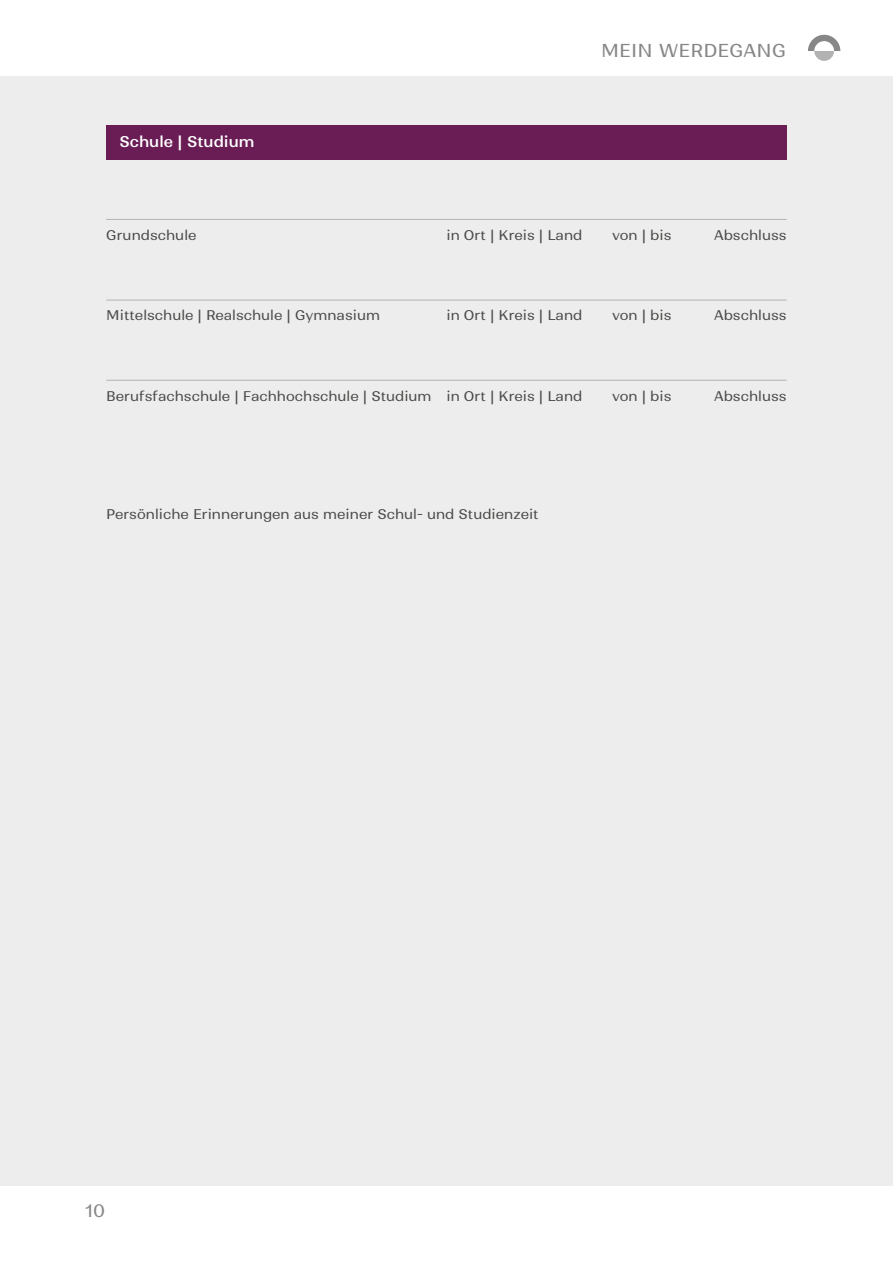
<style>
.page{position:relative;width:893px;height:1263px;background:#fff}
.page>*{position:absolute;margin:0;border:0;box-sizing:border-box;transform-origin:0 0}
.t1{font:18px "Ranade";letter-spacing:.01em;color:#878787}
.t2{font:500 15px "Ranade";color:#fff}
.t3{font:13.5px "Ranade";color:#4a4a49}
</style>
<div class="page">
<div style="left:0;top:77px;width:893px;height:1109px;background:#ededed"></div>
<hr style="left:106px;top:380px;width:681px;height:1px;background:#b3b2b2">
<hr style="left:106px;top:300px;width:681px;height:1px;background:#b3b2b2">
<hr style="left:106px;top:219px;width:681px;height:1px;background:#b3b2b2">
<div style="left:106px;top:125px;width:681px;height:34px;background:#6a1d55"></div>
<svg style="left:808px;top:35px;width:32px;height:26px"></svg>
<p class="t2" style="left:119px;top:133px;width:137px">Schule | Studium</p>
<h1 class="t1" style="left:601px;top:39px;width:186px">MEIN WERDEGANG</h1>
<p class="t3" style="left:106px;top:226px;width:92px">Grundschule</p>
<p class="t3" style="left:446px;top:227px;width:137px">in Ort | Kreis | Land</p>
<p class="t3" style="left:612px;top:227px;width:61px">von | bis</p>
<p class="t3" style="left:714px;top:227px;width:74px">Abschluss</p>
<p class="t3" style="left:106px;top:307px;width:275px">Mittelschule | Realschule | Gymnasium</p>
<p class="t3" style="left:446px;top:307px;width:137px">in Ort | Kreis | Land</p>
<p class="t3" style="left:612px;top:307px;width:61px">von | bis</p>
<p class="t3" style="left:714px;top:307px;width:74px">Abschluss</p>
<p class="t3" style="left:106px;top:387px;width:478px">Berufsfachschule | Fachhochschule | Studium in Ort | Kreis | Land</p>
<p class="t3" style="left:612px;top:387px;width:61px">von | bis</p>
<p class="t3" style="left:714px;top:387px;width:74px">Abschluss</p>
<p class="t3" style="left:106px;top:505px;width:434px">Persönliche Erinnerungen aus meiner Schul- und Studienzeit</p>
<h1 class="t1" style="left:85px;top:1199px;width:22px">10</h1>
</div>
